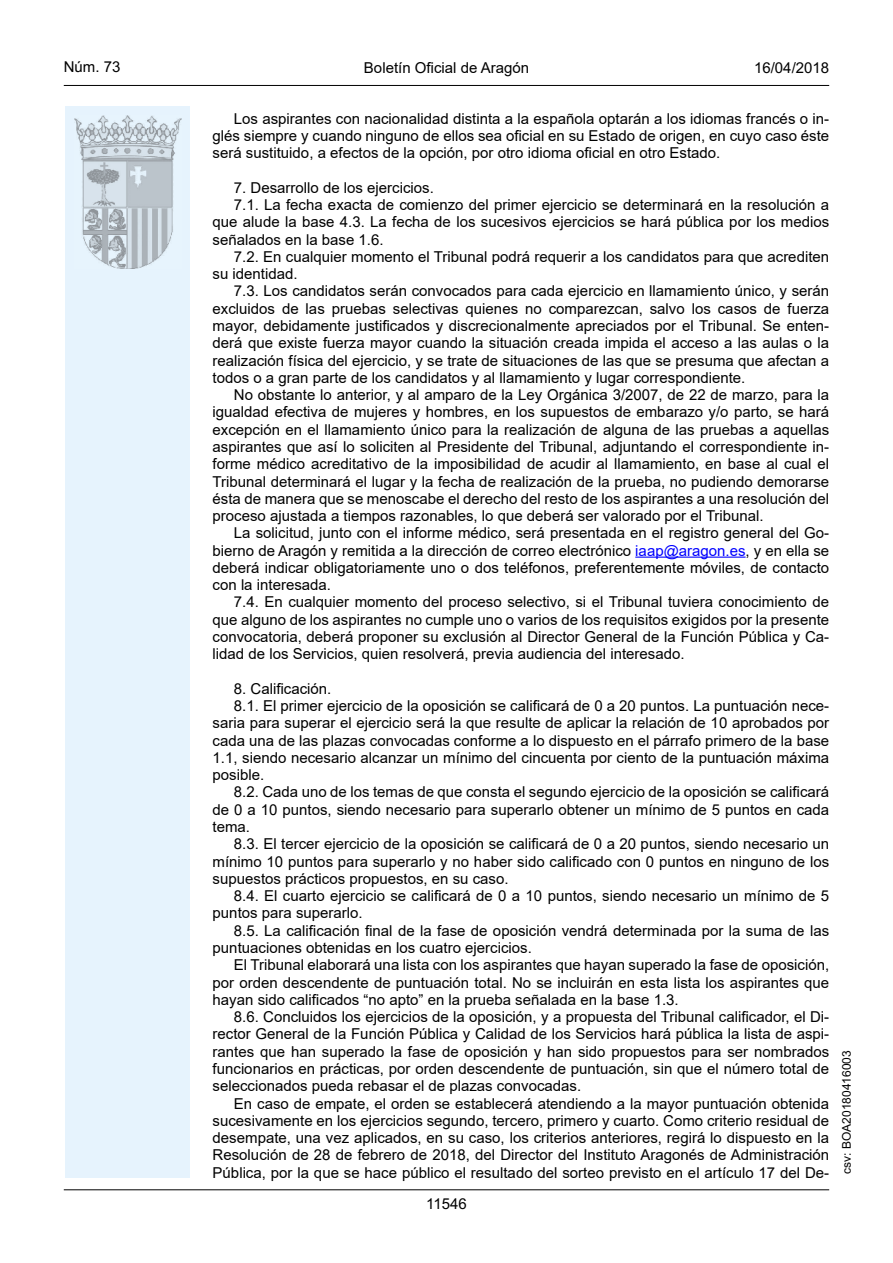
<style>
.page{position:relative;width:893px;height:1263px;background:#fff}
.page>*{position:absolute;margin:0;border:0;box-sizing:border-box;transform-origin:0 0}
.inicio_de_parrafo{font:15px/17.2px "Arial";color:#000;text-align:justify}
.estilo_head-c{font:15px "Arial";color:#000}
.estilo_head-d{font:15px "Arial MT2";color:#000}
.estilo_head-i{font:15px "Arial MT2";color:#000}
.numero_pagina{font:15px "Arial MT2";color:#000}
.estilo_head-i-2{font:12px "Arial MT2";color:#000}
.s1{color:#00f}
.s2{font-family:"Arial MT2"}
</style>
<div class="page">
<div style="left:65px;top:106px;width:125px;height:1072px;background:#e6f3fd"></div>
<img style="left:75px;top:115px;width:106px;height:153px">
<hr style="left:64px;top:85px;width:765px;height:1px;background:#000">
<hr style="left:64px;top:1189px;width:765px;height:1px;background:#000">
<hr style="left:635px;top:557px;width:111px;height:1px;background:#00f">
<p class="estilo_head-i" style="left:64px;top:57px;width:58px">Núm. 73</p>
<p class="estilo_head-c" style="left:364px;top:57px;width:167px">Boletín Oficial de Aragón</p>
<p class="estilo_head-d" style="left:754px;top:57px;width:77px">16/04/2018</p>
<p class="inicio_de_parrafo" style="left:213px;top:110px;width:618px;text-indent:21px">Los aspirantes con nacionalidad distinta a la española optarán a los idiomas francés o in&shy;glés siempre y cuando ninguno de ellos sea oficial en su Estado de origen, en cuyo caso éste será sustituido, a efectos de la opción, por otro idioma oficial en otro Estado.</p>
<p class="inicio_de_parrafo" style="left:234px;top:179px;width:202px">7. Desarrollo de los ejercicios.</p>
<p class="inicio_de_parrafo" style="left:213px;top:196px;width:618px;text-indent:21px">7.1. La fecha exacta de comienzo del primer ejercicio se determinará en la resolución a que alude la base 4.3. La fecha de los sucesivos ejercicios se hará pública por los medios señalados en la base 1.6.</p>
<p class="inicio_de_parrafo" style="left:213px;top:248px;width:618px;text-indent:21px">7.2. En cualquier momento el Tribunal podrá requerir a los candidatos para que acrediten su identidad.</p>
<p class="inicio_de_parrafo" style="left:213px;top:282px;width:618px;text-indent:21px">7.3. Los candidatos serán convocados para cada ejercicio en llamamiento único, y serán excluidos de las pruebas selectivas quienes no comparezcan, salvo los casos de fuerza mayor, debidamente justificados y discrecionalmente apreciados por el Tribunal. Se enten&shy;derá que existe fuerza mayor cuando la situación creada impida el acceso a las aulas o la realización física del ejercicio, y se trate de situaciones de las que se presuma que afectan a todos o a gran parte de los candidatos y al llamamiento y lugar correspondiente.</p>
<p class="inicio_de_parrafo" style="left:213px;top:386px;width:618px;text-indent:21px">No obstante lo anterior, y al amparo de la Ley Orgánica 3/2007, de 22 de marzo, para la igualdad efectiva de mujeres y hombres, en los supuestos de embarazo y/o parto, se hará excepción en el llamamiento único para la realización de alguna de las pruebas a aquellas aspirantes que así lo soliciten al Presidente del Tribunal, adjuntando el correspondiente in&shy;forme médico acreditativo de la imposibilidad de acudir al llamamiento, en base al cual el Tribunal determinará el lugar y la fecha de realización de la prueba, no pudiendo demorarse ésta de manera que se menoscabe el derecho del resto de los aspirantes a una resolución del proceso ajustada a tiempos razonables, lo que deberá ser valorado por el Tribunal.</p>
<p class="inicio_de_parrafo" style="left:213px;top:524px;width:618px;text-indent:21px">La solicitud, junto con el informe médico, será presentada en el registro general del Go&shy;bierno de Aragón y remitida a la dirección de correo electrónico <span class="s1">iaap@aragon.es</span>, y en ella se deberá indicar obligatoriamente uno o dos teléfonos, preferentemente móviles, de contacto con la interesada.</p>
<p class="inicio_de_parrafo" style="left:213px;top:593px;width:618px;text-indent:21px">7.4. En cualquier momento del proceso selectivo, si el Tribunal tuviera conocimiento de que alguno de los aspirantes no cumple uno o varios de los requisitos exigidos por la presente convocatoria, deberá proponer su exclusión al Director General de la Función Pública y Ca&shy;lidad de los Servicios, quien resolverá, previa audiencia del interesado.</p>
<p class="inicio_de_parrafo" style="left:234px;top:680px;width:99px">8. Calificación.</p>
<p class="inicio_de_parrafo" style="left:213px;top:697px;width:618px;text-indent:21px">8.1. El primer ejercicio de la oposición se calificará de 0 a 20 puntos. La puntuación nece&shy;saria para superar el ejercicio será la que resulte de aplicar la relación de 10 aprobados por cada una de las plazas convocadas conforme a lo dispuesto en el párrafo primero de la base 1.1, siendo necesario alcanzar un mínimo del cincuenta por ciento de la puntuación máxima posible.</p>
<p class="inicio_de_parrafo" style="left:213px;top:783px;width:618px;text-indent:21px">8.2. Cada uno de los temas de que consta el segundo ejercicio de la oposición se calificará de 0 a 10 puntos, siendo necesario para superarlo obtener un mínimo de 5 puntos en cada tema.</p>
<p class="inicio_de_parrafo" style="left:213px;top:835px;width:618px;text-indent:21px">8.3. El tercer ejercicio de la oposición se calificará de 0 a 20 puntos, siendo necesario un mínimo 10 puntos para superarlo y no haber sido calificado con 0 puntos en ninguno de los supuestos prácticos propuestos, en su caso.</p>
<p class="inicio_de_parrafo" style="left:213px;top:887px;width:618px;text-indent:21px">8.4. El cuarto ejercicio se calificará de 0 a 10 puntos, siendo necesario un mínimo de 5 puntos para superarlo.</p>
<p class="inicio_de_parrafo" style="left:213px;top:922px;width:618px;text-indent:21px">8.5. La calificación final de la fase de oposición vendrá determinada por la suma de las puntuaciones obtenidas en los cuatro ejercicios.</p>
<p class="inicio_de_parrafo" style="left:213px;top:956px;width:618px;text-indent:21px">El Tribunal elaborará una lista con los aspirantes que hayan superado la fase de oposición, por orden descendente de puntuación total. No se incluirán en esta lista los aspirantes que hayan sido calificados “no apto” en la prueba señalada en la base 1.3.</p>
<p class="inicio_de_parrafo" style="left:213px;top:1008px;width:618px;text-indent:21px">8.6. Concluidos los ejercicios de la oposición, y a propuesta del Tribunal calificador, el Di&shy;rector General de la Función Pública y Calidad de los Servicios hará pública la lista de aspi&shy;rantes que han superado la fase de oposición y han sido propuestos para ser nombrados funcionarios en prácticas, por orden descendente de puntuación, sin que el número total de seleccionados pueda rebasar el de plazas convocadas.</p>
<p class="inicio_de_parrafo" style="left:213px;top:1094px;width:618px;text-indent:21px">En caso de empate, el orden se establecerá atendiendo a la mayor puntuación obtenida sucesivamente en los ejercicios segundo, tercero, primero y cuarto. Como criterio residual de desempate, una vez aplicados, en su caso, los criterios anteriores, regirá lo dispuesto en la Resolución de 28 de febrero de 2018, del Director del Instituto Aragonés de Administración Pública, por la que se hace público el resultado del sorteo previsto en el artículo 17 del De<span class="s2">-</span></p>
<p class="numero_pagina" style="left:426px;top:1193px;width:42px">11546</p>
<p class="estilo_head-i-2" style="left:838px;top:1174px;width:125px;rotate:-90deg">csv: BOA20180416003</p>
</div>
